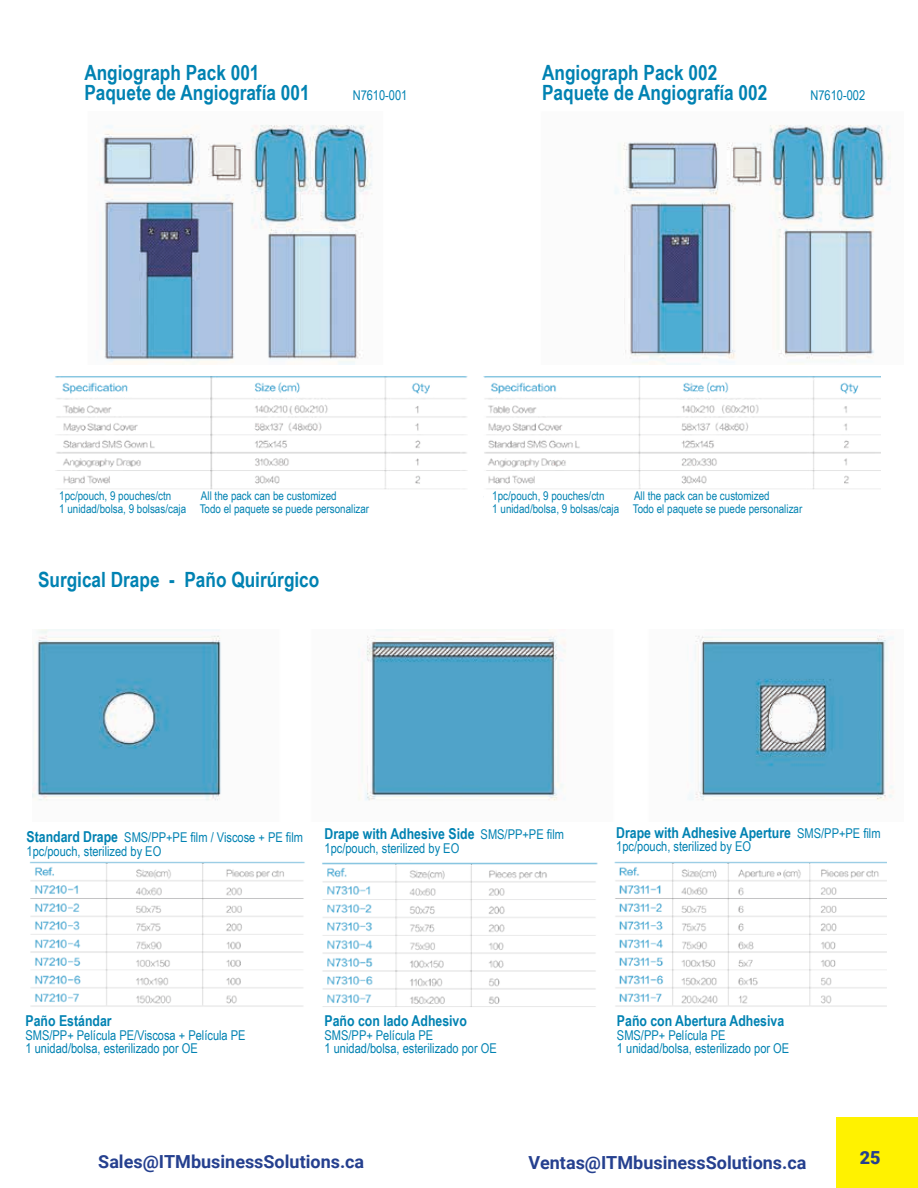
<style>
.page{position:relative;width:918px;height:1188px;background:#fff}
.page>*{position:absolute;margin:0;border:0;box-sizing:border-box;transform-origin:0 0}
.t1{font:700 21px/19.5px "Arial Narrow";color:#0082b2}
.t2{font:700 18px "Roboto";color:#25408f}
.t3{font:900 18px "Roboto";color:#25408f}
.t4{font:700 15px "Arial Narrow";color:#0082b2}
.t5{font:13.5px/13.5px "Arial Narrow";color:#0082b2}
.t6{font:12px/13.5px "Arial Narrow";color:#0082b2}
.s1{font-weight:700;font-size:15px}
.s2{font-weight:400;font-size:13.5px}
</style>
<div class="page">
<img style="left:32px;top:629px;width:862px;height:172px">
<img style="left:55px;top:376px;width:826px;height:121px">
<img style="left:96px;top:125px;width:795px;height:240px">
<img style="left:29px;top:861px;width:857px;height:146px">
<div style="left:51px;top:491px;width:404px;height:27px;background:#fff"></div>
<div style="left:484px;top:491px;width:404px;height:27px;background:#fff"></div>
<div style="left:836px;top:1117px;width:82px;height:71px;background:#fff200"></div>
<h1 class="t1" style="left:84px;top:62px;width:227px">Angiograph Pack 001<br>Paquete de Angiografía 001</h1>
<p class="t5" style="left:353px;top:88px;width:56px">N7610-001</p>
<h1 class="t1" style="left:542px;top:62px;width:227px">Angiograph Pack 002<br>Paquete de Angiografía 002</h1>
<p class="t5" style="left:810px;top:88px;width:56px">N7610-002</p>
<p class="t6" style="left:59px;top:488px;width:114px">1pc/pouch, 9 pouches/ctn</p>
<p class="t6" style="left:59px;top:488px;width:312px;text-indent:142px">All the pack can be customized<br>1 unidad/bolsa, 9 bolsas/caja Todo el paquete se puede personalizar</p>
<p class="t6" style="left:492px;top:488px;width:114px">1pc/pouch, 9 pouches/ctn</p>
<p class="t6" style="left:492px;top:488px;width:312px;text-indent:142px">All the pack can be customized<br>1 unidad/bolsa, 9 bolsas/caja Todo el paquete se puede personalizar</p>
<h1 class="t1" style="left:38px;top:569px;width:283px">Surgical Drape - Paño Quirúrgico</h1>
<p class="t5" style="left:27px;top:830px;width:278px"><span class="s1">Standard Drape</span> SMS/PP+PE film / Viscose + PE film<br>1pc/pouch, sterilized by EO</p>
<p class="t4" style="left:325px;top:823px;width:241px">Drape with Adhesive Side <span class="s2">SMS/PP+PE film</span></p>
<p class="t5" style="left:325px;top:841px;width:136px">1pc/pouch, sterilized by EO</p>
<p class="t4" style="left:616px;top:821px;width:266px">Drape with Adhesive Aperture <span class="s2">SMS/PP+PE film</span></p>
<p class="t5" style="left:616px;top:839px;width:136px">1pc/pouch, sterilized by EO</p>
<p class="t4" style="left:26px;top:1010px;width:88px">Paño Estándar</p>
<p class="t5" style="left:26px;top:1028px;width:222px">SMS/PP+ Película PE/Viscosa + Película PE<br>1 unidad/bolsa, esterilizado por OE</p>
<p class="t4" style="left:325px;top:1010px;width:144px">Paño con lado Adhesivo</p>
<p class="t5" style="left:325px;top:1028px;width:174px">SMS/PP+ Película PE<br>1 unidad/bolsa, esterilizado por OE</p>
<p class="t4" style="left:617px;top:1010px;width:169px">Paño con Abertura Adhesiva</p>
<p class="t5" style="left:617px;top:1028px;width:174px">SMS/PP+ Película PE<br>1 unidad/bolsa, esterilizado por OE</p>
<h2 class="t2" style="left:98px;top:1149px;width:268px">Sales@ITMbusinessSolutions.ca</h2>
<h2 class="t2" style="left:528px;top:1150px;width:280px">Ventas@ITMbusinessSolutions.ca</h2>
<h2 class="t3" style="left:860px;top:1145px;width:22px">25</h2>
</div>
